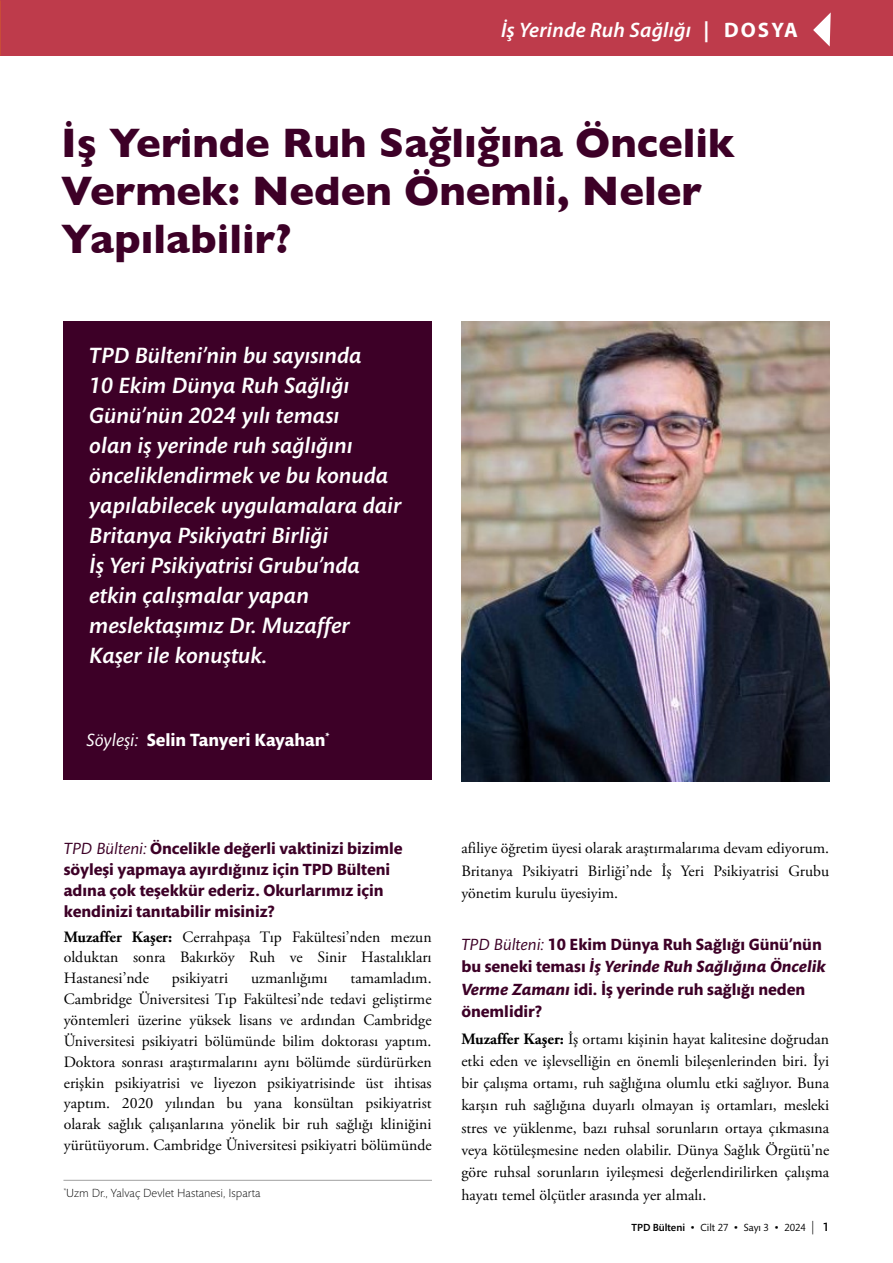
<style>
.page{position:relative;width:893px;height:1263px;background:#fff}
.page>*{position:absolute;margin:0;border:0;box-sizing:border-box;transform-origin:0 0}
.t1{font:700 42px/48px "Gill Sans";color:#3d0027}
.t2{font:italic 500 22.5px/30px "Mundo Sans Std";color:#fff}
.t3{font:italic 600 21px "Myriad Pro";letter-spacing:.01em;color:#fff}
.t4{font:700 18px "Mundo Sans Std";color:#fff}
.t5{font:700 16.5px/20.9px "Mundo Sans Std";color:#3d0027}
.t6{font:15.75px/20.9px "Adobe Garamond Pro";color:#000;text-align:justify}
.t7{font:300 12px "Mundo Sans Std";color:#000}
.t8{font:10.5px "Mundo Sans Std";color:#000}
.s1{font-weight:700;font-style:normal}
.s2{font-weight:400;font-style:italic}
.s3{font-weight:700}
.s4{font-style:italic}
.s5{font-weight:500}
.s6{font-size:13.5px}
.s7{font-family:"Copperplate";font-weight:300;font-size:13.5px}
.s8{font-weight:500;font-size:12px}
</style>
<div class="page">
<div style="left:0;top:0;width:893px;height:55px;background:#be3b4b"></div>
<svg style="left:813px;top:12px;width:18px;height:35px"></svg>
<hr style="left:63px;top:1180px;width:369px;height:1px;background:#000">
<div style="left:64px;top:321px;width:368px;height:459px;background:#3d0027"></div>
<img style="left:461px;top:321px;width:368px;height:460px">
<h3 class="t3" style="left:501px;top:17px;width:298px">İş Yerinde Ruh Sağlığı <span class="s1">| DOSYA</span></h3>
<h1 class="t1" style="left:61px;top:117px;width:675px">İş Yerinde Ruh Sağlığına Öncelik<br>Vermek: Neden Önemli, Neler<br>Yapılabilir?</h1>
<p class="t2" style="left:89px;top:341px;width:314px">TPD Bülteni’nin bu sayısında<br>10 Ekim Dünya Ruh Sağlığı<br>Günü’nün 2024 yılı teması<br>olan iş yerinde ruh sağlığını önceliklendirmek ve bu konuda yapılabilecek uygulamalara dair<br>Britanya Psikiyatri Birliği<br>İş Yeri Psikiyatrisi Grubu’nda etkin çalışmalar yapan meslektaşımız Dr. Muzaffer<br>Kaşer ile konuştuk.</p>
<p class="t4" style="left:86px;top:730px;width:245px"><span class="s2">Söyleşi:</span> Selin Tanyeri Kayahan<sup>*</sup></p>
<p class="t5" style="left:64px;top:838px;width:340px"><span class="s2">TPD Bülteni:</span> Öncelikle değerli vaktinizi bizimle söyleşi yapmaya ayırdığınız için TPD Bülteni adına çok teşekkür ederiz. Okurlarımız için kendinizi tanıtabilir misiniz?</p>
<p class="t6" style="left:64px;top:927px;width:369px"><span class="s3">Muzaffer Kaşer:</span> Cerrahpaşa Tıp Fakültesi’nden mezun olduktan sonra Bakırköy Ruh ve Sinir Hastalıkları Hastanesi’nde</p>
<p class="t6" style="left:64px;top:968px;width:369px;text-indent:287px">tamamladım.<br>Cambridge Üniversitesi Tıp Fakültesi’nde tedavi geliştirme yöntemleri üzerine yüksek lisans ve ardından Cambridge Üniversitesi psikiyatri bölümünde bilim doktorası yaptım.<br>Doktora sonrası araştırmalarını aynı bölümde sürdürürken erişkin psikiyatrisi ve liyezon psikiyatrisinde üst ihtisas yaptım. 2020 yılından bu yana konsültan psikiyatrist olarak sağlık çalışanlarına yönelik bir ruh sağlığı kliniğini yürütüyorum. Cambridge Üniversitesi psikiyatri bölümünde</p>
<p class="t6" style="left:172px;top:968px;width:58px">psikiyatri</p>
<p class="t6" style="left:251px;top:968px;width:78px">uzmanlığımı</p>
<p class="t7" style="left:64px;top:1186px;width:198px"><sup>*</sup>Uzm Dr., Yalvaç Devlet Hastanesi, Isparta</p>
<p class="t6" style="left:461px;top:838px;width:369px;line-height:22.4px">afiliye öğretim üyesi olarak araştırmalarıma devam ediyorum.<br>Britanya Psikiyatri Birliği’nde İş Yeri Psikiyatrisi Grubu yönetim kurulu üyesiyim.</p>
<p class="t5" style="left:461px;top:934px;width:366px;line-height:22.4px"><span class="s2">TPD Bülteni:</span> 10 Ekim Dünya Ruh Sağlığı Günü’nün bu seneki teması <span class="s4">İş Yerinde Ruh Sağlığına Öncelik Verme Zamanı</span> idi. İş yerinde ruh sağlığı neden önemlidir?</p>
<p class="t6" style="left:461px;top:1028px;width:369px;line-height:22.4px"><span class="s3">Muzaffer Kaşer:</span> İş ortamı kişinin hayat kalitesine doğrudan etki eden ve işlevselliğin en önemli bileşenlerinden biri. İyi bir çalışma ortamı, ruh sağlığına olumlu etki sağlıyor. Buna karşın ruh sağlığına duyarlı olmayan iş ortamları, mesleki stres ve yüklenme, bazı ruhsal sorunların ortaya çıkmasına veya kötüleşmesine neden olabilir. Dünya Sağlık Örgütü'ne göre ruhsal sorunların iyileşmesi değerlendirilirken çalışma hayatı temel ölçütler arasında yer almalı.</p>
<p class="t8" style="left:631px;top:1222px;width:199px"><span class="s5">TPD Bülteni</span> <span class="s6">•</span> Cilt 27 <span class="s6">•</span> Sayı 3 <span class="s6">•</span> 2024 <span class="s7">|</span> <span class="s8">1</span></p>
</div>
